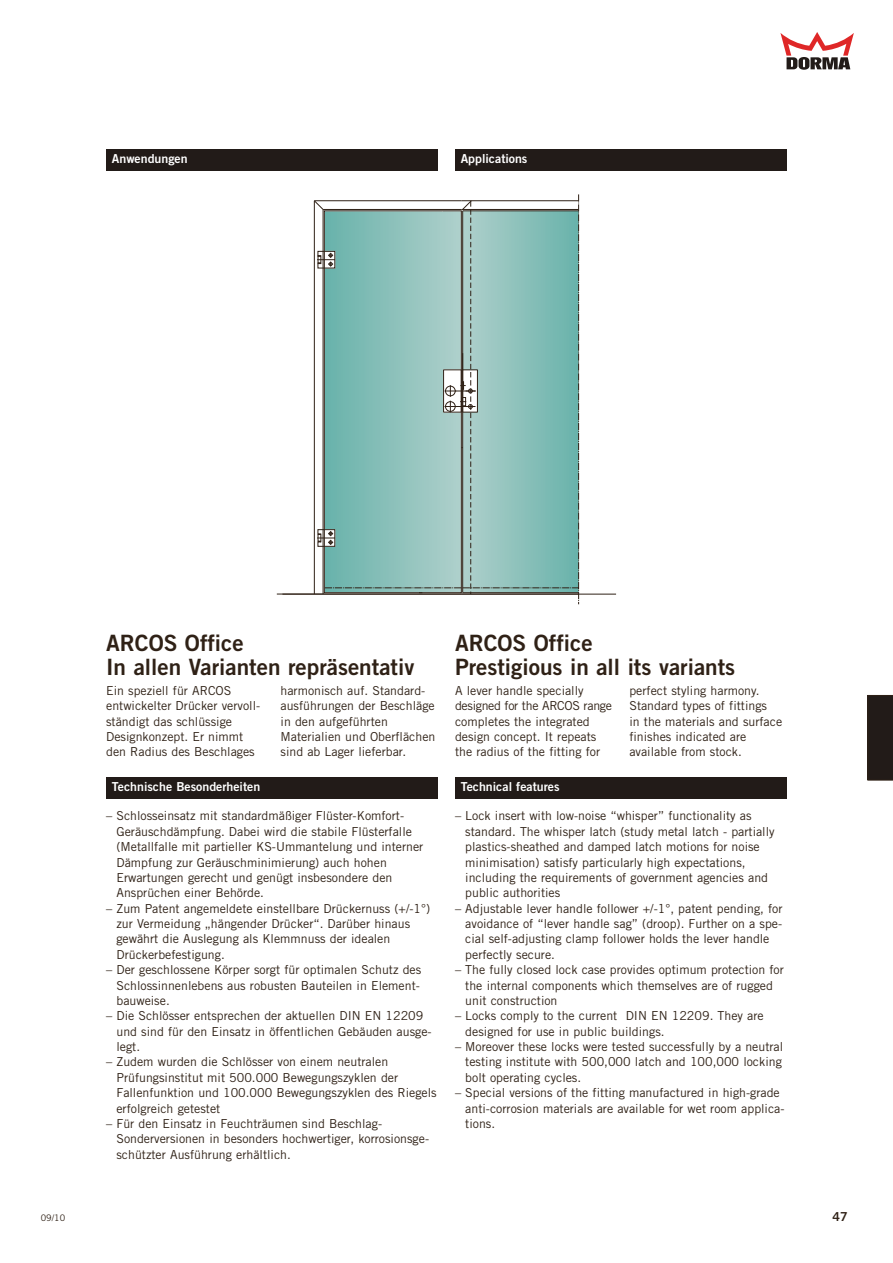
<style>
.page{position:relative;width:893px;height:1263px;background:#fff}
.page>*{position:absolute;margin:0;border:0;box-sizing:border-box;transform-origin:0 0}
.t1{font:22.5px/24px "Trade Gothic Bold Two";color:#2f2116}
.t2{font:12.3px/15.3px "Trade Gothic";color:#2f2116}
.t3{font:12.3px "Trade Gothic Bold Two";color:#fff}
.t4{font:12.3px "Trade Gothic Bold Two";color:#2f2116}
.t5{font:9px "Trade Gothic";color:#2f2116}
</style>
<div class="page">
<div style="left:867px;top:695px;width:25px;height:85px;background:#221b18"></div>
<hr style="left:282px;top:594px;width:334px;height:1px;background:#2f2116">
<hr style="left:277px;top:594px;width:184px;height:1px;background:#2f2116">
<svg style="left:314px;top:194px;width:265px;height:410px"></svg>
<div style="left:106px;top:149px;width:332px;height:22px;background:#221b18"></div>
<div style="left:455px;top:149px;width:331px;height:21px;background:#221b18"></div>
<div style="left:106px;top:777px;width:332px;height:22px;background:#221b18"></div>
<div style="left:455px;top:777px;width:331px;height:21px;background:#221b18"></div>
<svg style="left:780px;top:32px;width:73px;height:38px"></svg>
<p class="t3" style="left:112px;top:154px;width:77px">Anwendungen</p>
<p class="t3" style="left:461px;top:154px;width:68px">Applications</p>
<h1 class="t1" style="left:106px;top:633px;width:310px">ARCOS Office<br>In allen Varianten repräsentativ</h1>
<h1 class="t1" style="left:455px;top:633px;width:282px">ARCOS Office<br>Prestigious in all its variants</h1>
<p class="t2" style="left:106px;top:684px;width:156px">Ein speziell für ARCOS entwickelter Drücker vervoll&shy;ständigt das schlüssige<br>Designkonzept. Er nimmt den Radius des Beschlages</p>
<p class="t2" style="left:280px;top:684px;width:156px">harmonisch auf. Standard - ausführungen der Beschläge in den aufge führten<br>Materialien und Oberflächen sind ab Lager lieferbar.</p>
<p class="t2" style="left:455px;top:684px;width:158px">A lever handle specially designed for the ARCOS range completes the integrated design concept. It repeats the radius of the fitting for</p>
<p class="t2" style="left:629px;top:684px;width:154px">perfect styling harmony.<br>Standard types of fittings<br>in the materials and surface finishes indicated are available from stock.</p>
<p class="t3" style="left:112px;top:782px;width:150px">Technische Besonderheiten</p>
<p class="t3" style="left:461px;top:782px;width:100px">Technical features</p>
<p class="t2" style="left:116px;top:810px;width:308px;text-indent:-10px">– Schlosseinsatz mit standardmäßiger Flüster-Komfort-Geräuschdämpfung. Dabei wird die stabile Flüsterfalle (Metallfalle mit partieller KS-Ummantelung und interner Dämpfung zur Geräuschminimierung) auch hohen Erwartungen gerecht und genügt insbesondere den Ansprüchen einer Behörde.</p>
<p class="t2" style="left:116px;top:902px;width:315px;text-indent:-10px">– Zum Patent angemeldete einstellbare Drückernuss (+/-1°) zur Vermeidung „hängender Drücker“. Darüber hinaus gewährt die Auslegung als Klemmnuss der idealen Drückerbefestigung.</p>
<p class="t2" style="left:116px;top:963px;width:306px;text-align:justify;text-indent:-10px">– Der geschlossene Körper sorgt für optimalen Schutz des Schlossinnenlebens aus robusten Bauteilen in Element&shy;bauweise.</p>
<p class="t2" style="left:116px;top:1009px;width:317px;text-indent:-10px">– Die Schlösser entsprechen der aktuellen DIN EN 12209 und sind für den Einsatz in öffentlichen Gebäuden ausge&shy;legt.</p>
<p class="t2" style="left:116px;top:1056px;width:322px;text-indent:-10px">– Zudem wurden die Schlösser von einem neutralen Prüfungsinstitut mit 500.000 Bewegungszyklen der Fallenfunktion und 100.000 Bewegungszyklen des Riegels erfolgreich getestet</p>
<p class="t2" style="left:116px;top:1117px;width:314px;text-indent:-10px">– Für den Einsatz in Feuchträumen sind Beschlag-<br>Sonderversionen in besonders hochwertiger, korrosionsge&shy;schützter Ausführung erhältlich.</p>
<p class="t2" style="left:465px;top:810px;width:311px;text-indent:-10px">– Lock insert with low-noise “whisper” functionality as standard. The whisper latch (study metal latch - partially plastics-sheathed and damped latch motions for noise minimisation) satisfy particularly high expectations, including the requirements of government agencies and public authorities</p>
<p class="t2" style="left:465px;top:902px;width:319px;text-indent:-10px">– Adjustable lever handle follower +/-1°, patent pending, for avoidance of “lever handle sag” (droop). Further on a spe&shy;cial self-adjusting clamp follower holds the lever handle perfectly secure.</p>
<p class="t2" style="left:465px;top:963px;width:320px;text-indent:-10px">– The fully closed lock case provides optimum protection for the internal components which themselves are of rugged unit construction</p>
<p class="t2" style="left:465px;top:1009px;width:300px;text-indent:-10px">– Locks comply to the current DIN EN 12209. They are designed for use in public buildings.</p>
<p class="t2" style="left:465px;top:1040px;width:319px;text-align:justify;text-indent:-10px">– Moreover these locks were tested successfully by a neutral testing institute with 500,000 latch and 100,000 locking bolt operating cycles.</p>
<p class="t2" style="left:465px;top:1086px;width:321px;text-indent:-10px">– Special versions of the fitting manufactured in high-grade anti-corrosion materials are available for wet room applica&shy;tions.</p>
<p class="t5" style="left:41px;top:1214px;width:26px">09/10</p>
<p class="t4" style="left:832px;top:1212px;width:17px">47</p>
</div>
